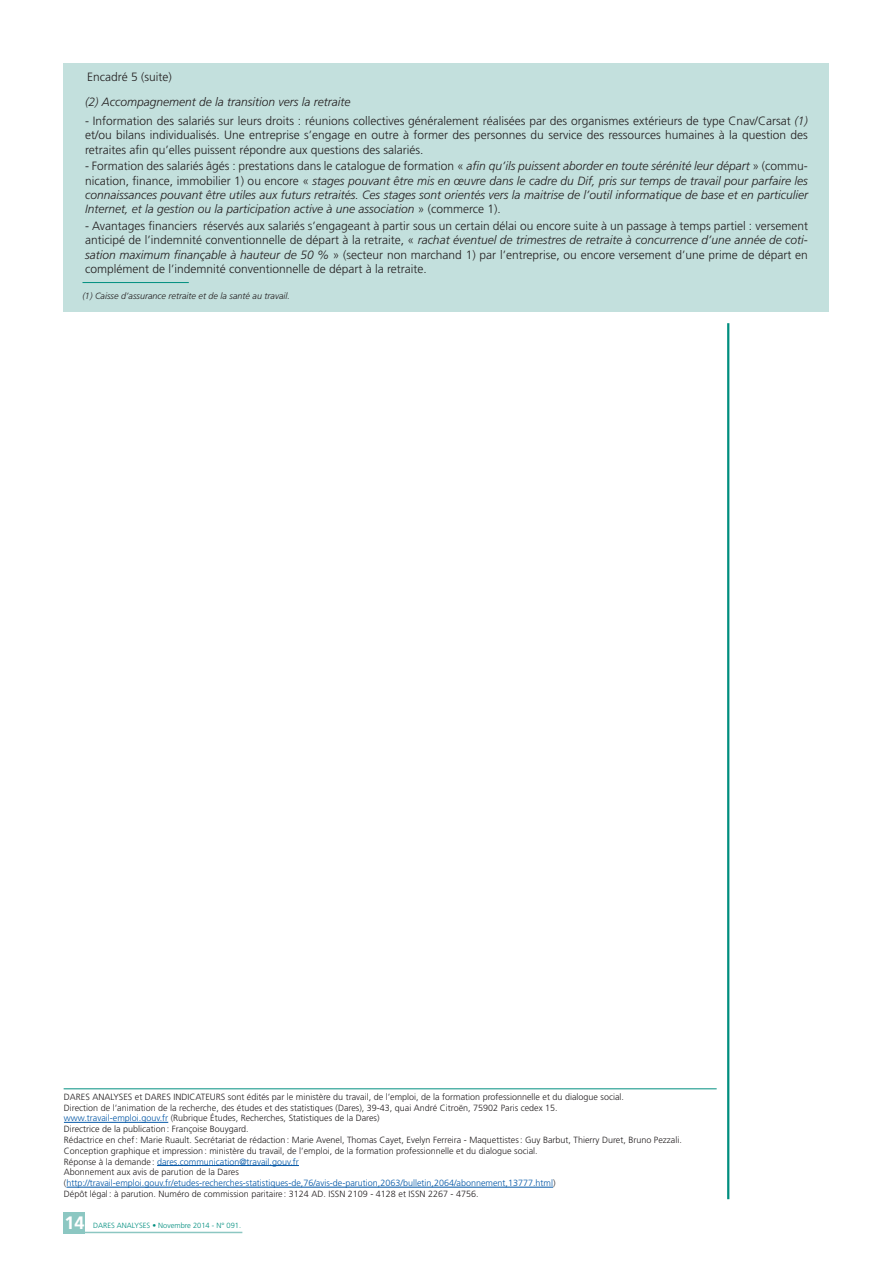
<style>
.page{position:relative;width:893px;height:1263px;background:#fff}
.page>*{position:absolute;margin:0;border:0;box-sizing:border-box;transform-origin:0 0}
.t1{font:700 18px "Frutiger";color:#fff}
.t2{font:300 12px/14.4px "Frutiger";color:#231f20;text-align:justify}
.t3{font:italic 300 12px/14.4px "Frutiger";color:#231f20;text-align:justify}
.t4{font:300 9px/10.8px "Frutiger";color:#231f20}
.t5{font:italic 300 9px "Frutiger";color:#231f20}
.t6{font:300 7.5px "Frutiger";color:#008e7f}
.s1{font-style:italic}
.s2{font-style:normal}
.s3{color:#0155a5}
</style>
<div class="page">
<div style="left:64px;top:1212px;width:21px;height:21px;background:#8cc7c2"></div>
<hr style="left:64px;top:1232px;width:178px;height:1px;background:#8cc7c2">
<hr style="left:64px;top:1088px;width:653px;height:1px;background:#008e7f">
<hr style="left:64px;top:1122px;width:104px;height:1px;background:#0155a5">
<hr style="left:157px;top:1165px;width:142px;height:1px;background:#0155a5">
<hr style="left:66px;top:1187px;width:487px;height:1px;background:#0155a5">
<div style="left:64px;top:64px;width:765px;height:248px;background:#c3e0dd"></div>
<hr style="left:82px;top:282px;width:107px;height:1px;background:#008e7f">
<hr style="left:727px;top:323px;width:2px;height:876px;background:#008e7f">
<h2 class="t2" style="left:87px;top:70px;width:86px">Encadré 5 (suite)</h2>
<h2 class="t3" style="left:85px;top:95px;width:267px">(2) Accompagnement de la transition vers la retraite</h2>
<p class="t2" style="left:85px;top:114px;width:724px">- Information des salariés sur leurs droits : réunions collectives généralement réalisées par des organismes extérieurs de type Cnav/Carsat <span class="s1">(1) </span>et/ou bilans individualisés. Une entreprise s’engage en outre à former des personnes du service des ressources humaines à la question des retraites afin qu’elles puissent répondre aux questions des salariés.</p>
<p class="t3" style="left:85px;top:159px;width:724px"><span class="s2">- Formation des salariés âgés : prestations dans le catalogue de formation «</span> afin qu’ils puissent aborder en toute sérénité leur départ <span class="s2">» (commu&shy;nication, finance, immobilier 1) ou encore «</span> stages pouvant être mis en œuvre dans le cadre du Dif, pris sur temps de travail pour parfaire les connaissances pouvant être utiles aux futurs retraités. Ces stages sont orientés vers la maitrise de l’outil informatique de base et en particulier Internet, et la gestion ou la participation active à une association <span class="s2">» (commerce 1).</span></p>
<p class="t2" style="left:85px;top:219px;width:724px">- Avantages financiers réservés aux salariés s’engageant à partir sous un certain délai ou encore suite à un passage à temps partiel : versement anticipé de l’indemnité conventionnelle de départ à la retraite, « <span class="s1">rachat éventuel de trimestres de retraite à concurrence d’une année de coti&shy;sation maximum finançable à hauteur de 50 %</span> » (secteur non marchand 1) par l’entreprise, ou encore versement d’une prime de départ en complément de l’indemnité conventionnelle de départ à la retraite.</p>
<p class="t5" style="left:82px;top:291px;width:209px">(1) Caisse d’assurance retraite et de la santé au travail.</p>
<p class="t4" style="left:64px;top:1091px;width:619px">DARES ANALYSES et DARES INDICATEURS sont édités par le ministère du travail, de l’emploi, de la formation professionnelle et du dialogue social.<br>Direction de l’animation de la recherche, des études et des statistiques (Dares), 39-43, quai André Citroën, 75902 Paris cedex 15.<br><span class="s3">www.travail-emploi.gouv.fr</span> (Rubrique Études, Recherches, Statistiques de la Dares)<br>Directrice de la publication: Françoise Bouygard.<br>Rédactrice en chef: Marie Ruault. Secrétariat de rédaction: Marie Avenel, Thomas Cayet, Evelyn Ferreira - Maquettistes: Guy Barbut, Thierry Duret, Bruno Pezzali.<br>Conception graphique et impression: ministère du travail, de l’emploi, de la formation professionnelle et du dialogue social.<br>Réponse à la demande : <span class="s3">dares.communication@travail.gouv.fr<br></span>Abonnement aux avis de parution de la Dares (<span class="s3">http://travail-emploi.gouv.fr/etudes-recherches-statistiques-de,76/avis-de-parution,2063/bulletin,2064/abonnement,13777.html</span>)<br>Dépôt légal: à parution. Numéro de commission paritaire: 3124 AD. ISSN 2109 - 4128 et ISSN 2267 - 4756.</p>
<h1 class="t1" style="left:64px;top:1212px;width:22px">14</h1>
<p class="t6" style="left:93px;top:1221px;width:149px">DARES ANALYSES • Novembre 2014 - N° 091.</p>
</div>
